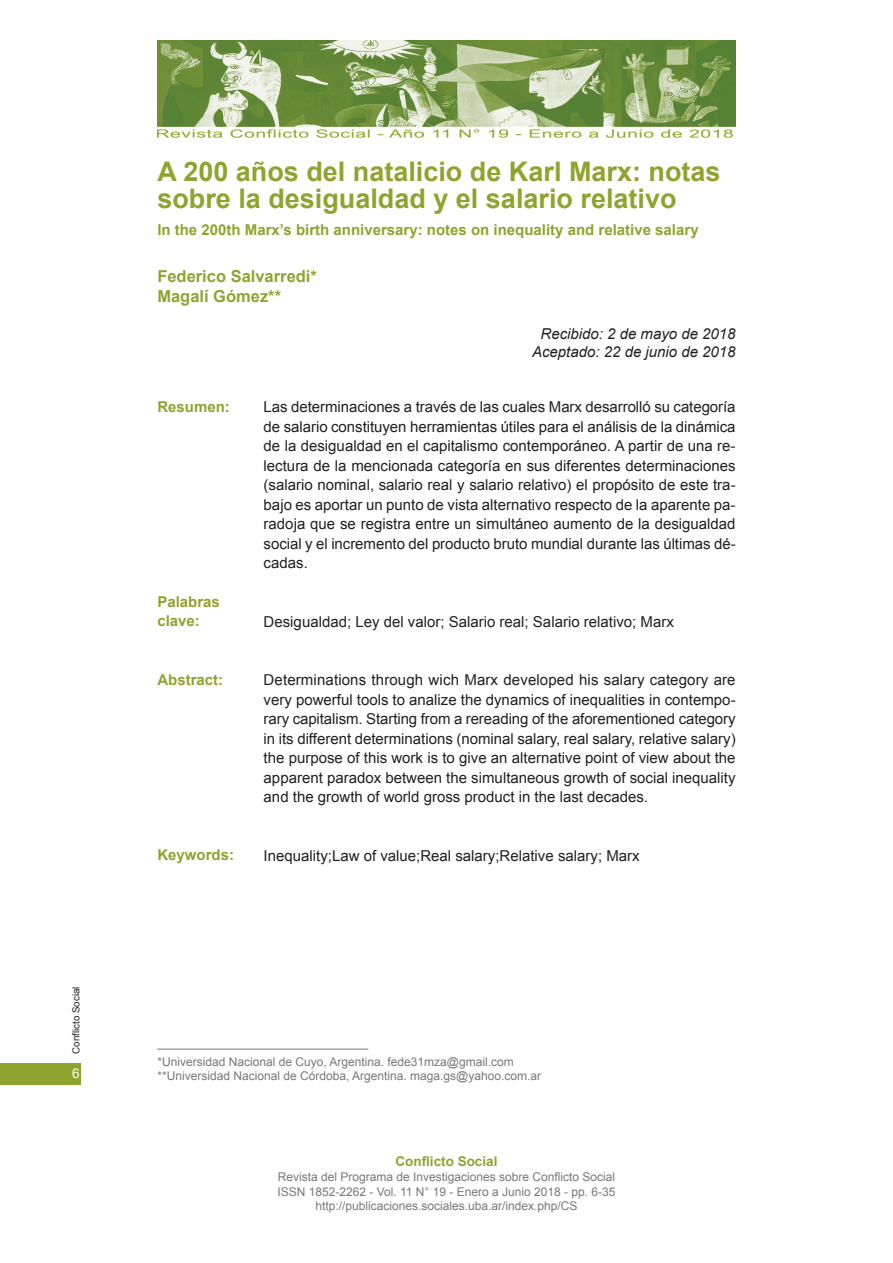
<style>
.page{position:relative;width:893px;height:1263px;background:#fff}
.page>*{position:absolute;margin:0;border:0;box-sizing:border-box;transform-origin:0 0}
.t1{font:700 27px/27px "Arial";color:#8ea42f}
.t2{font:700 16.5px/19.8px "Arial";color:#8ea42f}
.t3{font:15px/19.5px "Arial";color:#231f20;text-align:justify}
.t4{font:700 15px/19.5px "Arial";color:#8ea42f}
.t5{font:italic 15px/18px "Arial";color:#231f20;text-align:center}
.t6{font:700 13.5px "Arial";color:#8ea42f}
.t7{font:13.5px "Arial";color:#fff}
.t8{font:12px/14.4px "Arial";color:#76787b;text-align:center}
.t9{font:9.75px "Arial";color:#231f20}
</style>
<div class="page">
<div style="left:0;top:1063px;width:81px;height:21px;background:#8ea42f"></div>
<img style="left:157px;top:40px;width:578px;height:97px">
<hr style="left:157px;top:1049px;width:211px;height:1px;background:#76787b">
<p class="t9" style="left:71px;top:1054px;width:69px;rotate:-90deg">Conflicto Social</p>
<p class="t7" style="left:72px;top:1066px;width:9px">6</p>
<h1 class="t1" style="left:157px;top:158px;width:565px">A 200 años del natalicio de Karl Marx: notas sobre la desigualdad y el salario relativo</h1>
<p class="t4" style="left:157px;top:220px;width:543px">In the 200th Marx’s birth anniversary: notes on inequality and relative salary</p>
<p class="t2" style="left:157px;top:266px;width:161px">Federico Salvarredi*<br>Magalí Gómez**</p>
<p class="t5" style="left:532px;top:324px;width:205px">Recibido: 2 de mayo de 2018<br>Aceptado: 22 de junio de 2018</p>
<p class="t4" style="left:157px;top:397px;width:74px">Resumen:</p>
<p class="t3" style="left:264px;top:397px;width:473px">Las determinaciones a través de las cuales Marx desarrolló su categoría de salario constituyen herramientas útiles para el análisis de la dinámica de la desigualdad en el capitalismo contemporáneo. A partir de una re&shy;lectura de la mencionada categoría en sus diferentes determinaciones (salario nominal, salario real y salario relativo) el propósito de este tra&shy;bajo es aportar un punto de vista alternativo respecto de la aparente pa&shy;radoja que se registra entre un simultáneo aumento de la desigualdad social y el incremento del producto bruto mundial durante las últimas dé&shy;cadas.</p>
<p class="t4" style="left:157px;top:592px;width:64px">Palabras clave:</p>
<p class="t3" style="left:264px;top:612px;width:412px">Desigualdad; Ley del valor; Salario real; Salario relativo; Marx</p>
<p class="t4" style="left:157px;top:670px;width:67px">Abstract:</p>
<p class="t3" style="left:264px;top:670px;width:473px">Determinations through wich Marx developed his salary category are very powerful tools to analize the dynamics of inequalities in contempo&shy;rary capitalism. Starting from a rereading of the aforementioned category in its different determinations (nominal salary, real salary, relative salary) the purpose of this work is to give an alternative point of view about the apparent paradox between the simultaneous growth of social inequality and the growth of world gross product in the last decades.</p>
<p class="t4" style="left:157px;top:845px;width:78px">Keywords:</p>
<p class="t3" style="left:264px;top:846px;width:378px">Inequality;Law of value;Real salary;Relative salary; Marx</p>
<p class="t8" style="left:157px;top:1054px;width:385px;text-align:left">*Universidad Nacional de Cuyo, Argentina. fede31mza@gmail.com **Universidad Nacional de Córdoba, Argentina. maga.gs@yahoo.com.ar</p>
<p class="t6" style="left:395px;top:1154px;width:104px">Conflicto Social</p>
<p class="t8" style="left:277px;top:1170px;width:340px">Revista del Programa de Investigaciones sobre Conflicto Social<br>ISSN 1852-2262 - Vol. 11 N° 19 - Enero a Junio 2018 - pp. 6-35 http://publicaciones.sociales.uba.ar/index.php/CS</p>
</div>
